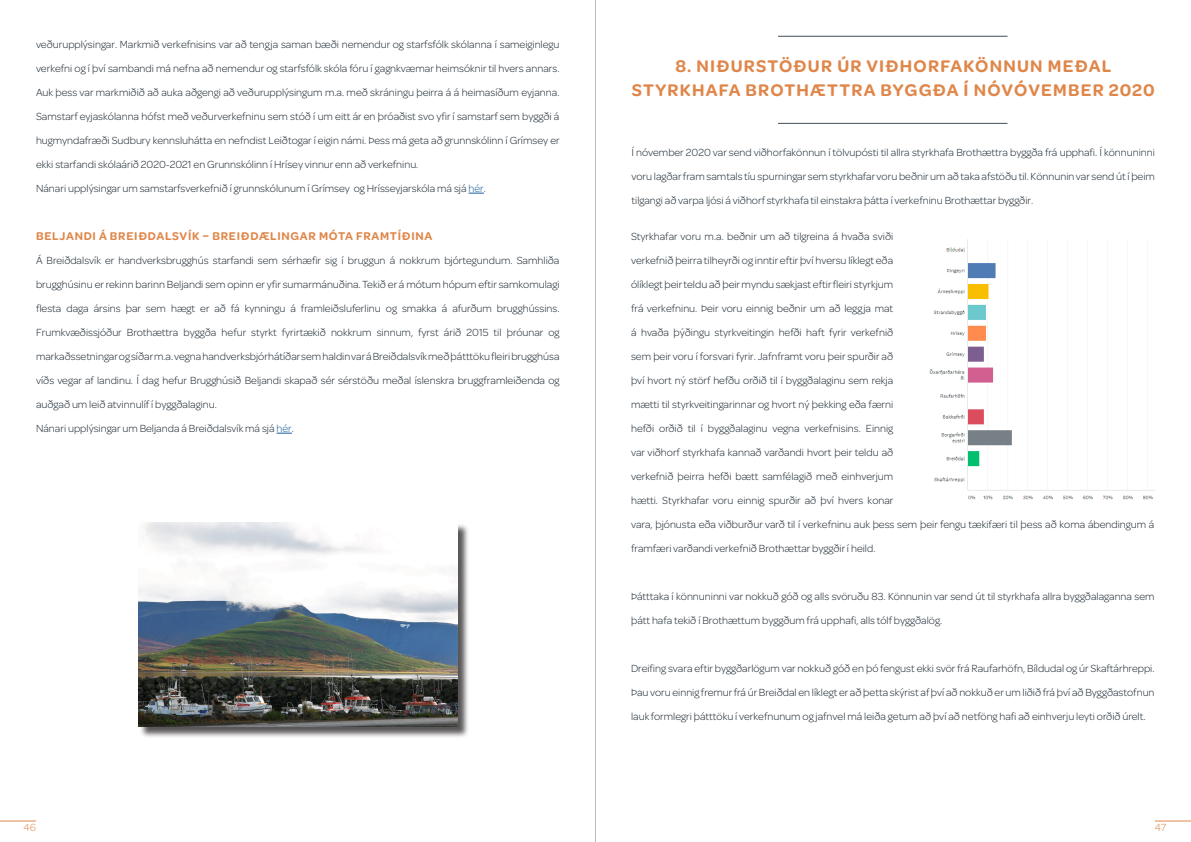
<style>
.page{position:relative;width:1191px;height:842px;background:#fff}
.page>*{position:absolute;margin:0;border:0;box-sizing:border-box;transform-origin:0 0}
.Large_Title{font:600 18px/24px "Omnes";letter-spacing:.07em;color:#df874a;text-align:center}
.Chapter_Title_-_Alig{font:600 12px "Omnes";letter-spacing:.06em;color:#df874a}
.Body_Text{font:300 11px/24px "Omnes";color:#16242e;text-align:justify}
.t1{font:300 11px "Omnes";color:#df874a}
.s1{color:#175d9e}
</style>
<div class="page">
<hr style="left:0;top:820px;width:36px;height:1px;background:#df874a">
<hr style="left:1155px;top:820px;width:36px;height:1px;background:#df874a">
<hr style="left:595px;top:0;width:1px;height:842px;background:#231f20">
<svg style="left:468px;top:193px;width:16px;height:1px"></svg>
<svg style="left:277px;top:433px;width:15px;height:1px"></svg>
<div style="left:140px;top:524px;width:330px;height:214px;background:#231f20;opacity:.75"></div>
<img style="left:138px;top:522px;width:319px;height:204px">
<hr style="left:778px;top:36px;width:229px;height:1px;background:#3e4f59">
<hr style="left:778px;top:123px;width:229px;height:1px;background:#3e4f59">
<img style="left:925px;top:229px;width:229px;height:271px">
<p class="Body_Text" style="left:36px;top:32px;width:525px">veðurupplýsingar. Markmið verkefnisins var að tengja saman bæði nemendur og starfsfólk skólanna í sameiginlegu verkefni og í því sambandi má nefna að nemendur og starfsfólk skóla fóru í gagnkvæmar heimsóknir til hvers annars.<br>Auk þess var markmiðið að auka aðgengi að veðurupplýsingum m.a. með skráningu þeirra á á heimasíðum eyjanna.<br>Samstarf eyjaskólanna hófst með veðurverkefninu sem stóð í um eitt ár en þróaðist svo yfir í samstarf sem byggði á hugmyndafræði Sudbury kennsluhátta en nefndist Leiðtogar í eigin námi. Þess má geta að grunnskólinn í Grímsey er ekki starfandi skólaárið 2020-2021 en Grunnskólinn í Hrísey vinnur enn að verkefninu.</p>
<p class="Body_Text" style="left:36px;top:176px;width:451px">Nánari upplýsingar um samstarfsverkefnið í grunnskólunum í Grímsey og Hrísseyjarskóla má sjá <span class="s1">hér</span>.</p>
<p class="Chapter_Title_-_Alig" style="left:36px;top:228px;width:398px">BELJANDI Á BREIÐDALSVÍK – BREIÐDÆLINGAR MÓTA FRAMTÍÐINA</p>
<p class="Body_Text" style="left:36px;top:248px;width:525px">Á Breiðdalsvík er handverksbrugghús starfandi sem sérhæfir sig í bruggun á nokkrum bjórtegundum. Samhliða brugghúsinu er rekinn barinn Beljandi sem opinn er yfir sumarmánuðina. Tekið er á mótum hópum eftir samkomulagi flesta daga ársins þar sem hægt er að fá kynningu á framleiðsluferlinu og smakka á afurðum brugghússins.<br>Frumkvæðissjóður Brothættra byggða hefur styrkt fyrirtækið nokkrum sinnum, fyrst árið 2015 til þróunar og markaðssetningar og síðar m.a. vegna handverksbjórhátíðar sem haldin var á Breiðdalsvík með þátttöku fleiri brugghúsa víðs vegar af landinu. Í dag hefur Brugghúsið Beljandi skapað sér sérstöðu meðal íslenskra bruggframleiðenda og auðgað um leið atvinnulíf í byggðalaginu.</p>
<p class="Body_Text" style="left:36px;top:416px;width:259px">Nánari upplýsingar um Beljanda á Breiðdalsvík má sjá <span class="s1">hér</span>.</p>
<p class="Large_Title" style="left:632px;top:53px;width:524px">8. NIÐURSTÖÐUR ÚR VIÐHORFAKÖNNUN MEÐAL<br>STYRKHAFA BROTHÆTTRA BYGGÐA Í NÓVÓVEMBER 2020</p>
<p class="Body_Text" style="left:631px;top:140px;width:525px">Í nóvember 2020 var send viðhorfakönnun í tölvupósti til allra styrkhafa Brothættra byggða frá upphafi. Í könnuninni voru lagðar fram samtals tíu spurningar sem styrkhafar voru beðnir um að taka afstöðu til. Könnunin var send út í þeim tilgangi að varpa ljósi á viðhorf styrkhafa til einstakra þátta í verkefninu Brothættar byggðir.</p>
<p class="Body_Text" style="left:631px;top:224px;width:525px;text-align:left">Styrkhafar voru m.a. beðnir um að tilgreina á hvaða sviði<br>verkefnið þeirra tilheyrði og inntir eftir því hversu líklegt eða<br>ólíklegt þeir teldu að þeir myndu sækjast eftir fleiri styrkjum<br>frá verkefninu. Þeir voru einnig beðnir um að leggja mat<br>á hvaða þýðingu styrkveitingin hefði haft fyrir verkefnið<br>sem þeir voru í forsvari fyrir. Jafnframt voru þeir spurðir að<br>því hvort ný störf hefðu orðið til í byggðalaginu sem rekja<br>mætti til styrkveitingarinnar og hvort ný þekking eða færni<br>hefði orðið til í byggðalaginu vegna verkefnisins. Einnig<br>var viðhorf styrkhafa kannað varðandi hvort þeir teldu að<br>verkefnið þeirra hefði bætt samfélagið með einhverjum<br>hætti. Styrkhafar voru einnig spurðir að því hvers konar<br>vara, þjónusta eða viðburður varð til í verkefninu auk þess sem þeir fengu tækifæri til þess að koma ábendingum á framfæri varðandi verkefnið Brothættar byggðir í heild.</p>
<p class="Body_Text" style="left:631px;top:584px;width:525px">Þátttaka í könnuninni var nokkuð góð og alls svöruðu 83. Könnunin var send út til styrkhafa allra byggðalaganna sem þátt hafa tekið í Brothættum byggðum frá upphafi, alls tólf byggðalög.</p>
<p class="Body_Text" style="left:631px;top:656px;width:525px">Dreifing svara eftir byggðarlögum var nokkuð góð en þó fengust ekki svör frá Raufarhöfn, Bíldudal og úr Skaftárhreppi.<br>Þau voru einnig fremur frá úr Breiðdal en líklegt er að þetta skýrist af því að nokkuð er um liðið frá því að Byggðastofnun lauk formlegri þátttöku í verkefnunum og jafnvel má leiða getum að því að netföng hafi að einhverju leyti orðið úrelt.</p>
<p class="t1" style="left:23px;top:820px;width:14px">46</p>
<p class="t1" style="left:1155px;top:820px;width:13px">47</p>
</div>
